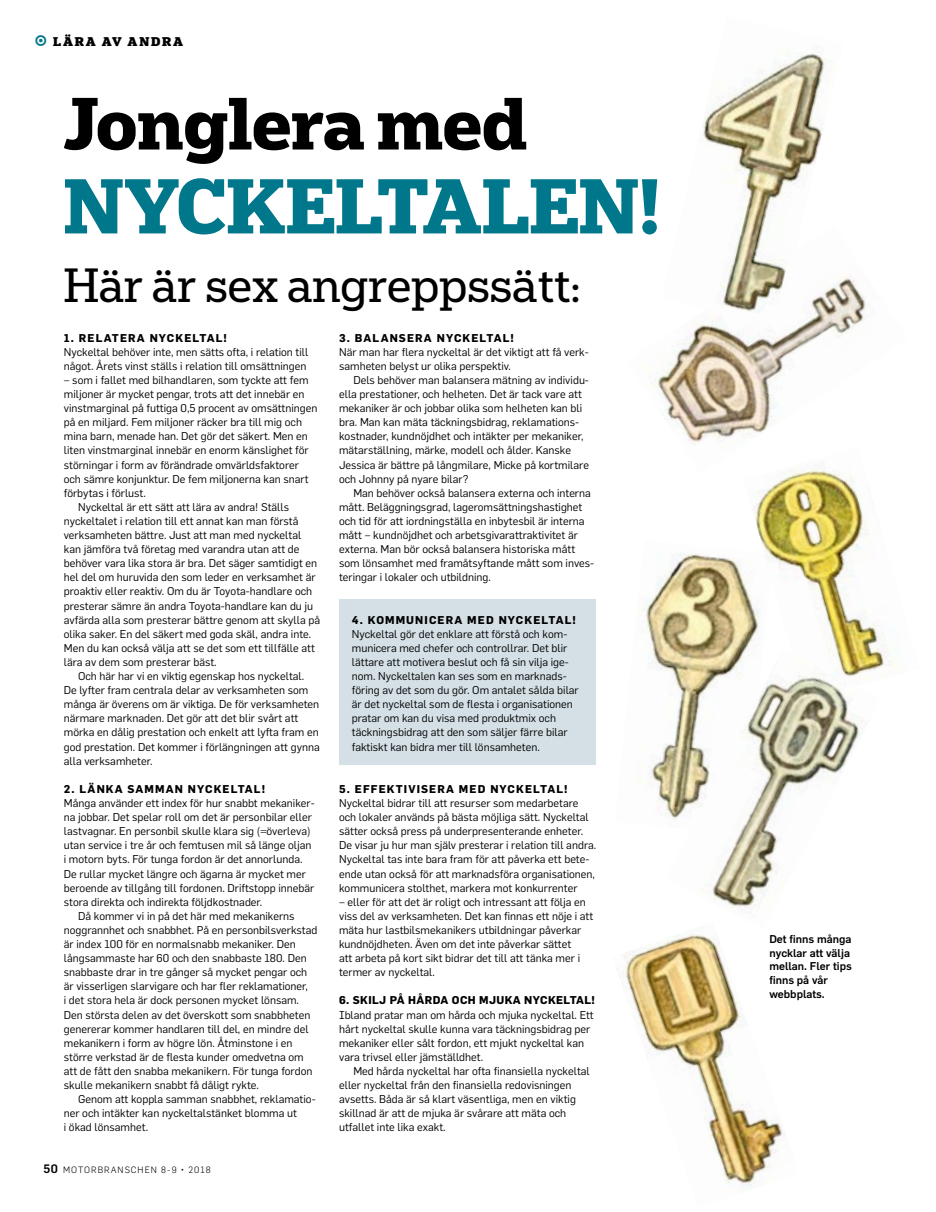
<style>
.page{position:relative;width:936px;height:1212px;background:#fff}
.page>*{position:absolute;margin:0;border:0;box-sizing:border-box;transform-origin:0 0}
.t1{font:700 73.5px "Popular";color:#00778b}
.t2{font:700 69.9px "Popular";letter-spacing:-.005em;color:#000}
.t3{font:45.45px "Popular";color:#000}
.t4{font:900 12px "Popular";letter-spacing:.15em;color:#000}
.t5{font:11.1px/14.1px "Flama";color:#000}
.t6{font:700 11.1px "Flama";letter-spacing:.1em;color:#000}
.t7{font:500 11.1px/13.6px "Flama";color:#000}
.t8{font:700 11.1px "Flama";letter-spacing:.035em;color:#000}
.t9{font:300 9px "Flama";letter-spacing:.11em;color:#000}
.s1{font-weight:500;font-size:12px}
</style>
<div class="page">
<img style="left:644px;top:276px;width:224px;height:169px">
<div style="left:339px;top:599px;width:257px;height:166px;background:#d4e0e6"></div>
<img style="left:643px;top:553px;width:100px;height:262px">
<img style="left:743px;top:462px;width:153px;height:206px">
<img style="left:661px;top:54px;width:182px;height:271px">
<img style="left:617px;top:934px;width:169px;height:254px">
<img style="left:665px;top:650px;width:215px;height:278px">
<p class="t4" style="left:53px;top:34px;width:131px">LÄRA AV ANDRA</p>
<h2 class="t2" style="left:64px;top:77px;width:465px">Jonglera med</h2>
<h1 class="t1" style="left:64px;top:158px;width:597px">NYCKELTALEN!</h1>
<h3 class="t3" style="left:64px;top:255px;width:518px">Här är sex angreppssätt:</h3>
<p class="t6" style="left:64px;top:331px;width:164px">1. RELATERA NYCKELTAL!</p>
<p class="t5" style="left:64px;top:345px;width:246px">Nyckeltal behöver inte, men sätts ofta, i relation till något. Årets vinst ställs i relation till omsättningen</p>
<p class="t5" style="left:64px;top:373px;width:246px">– som i fallet med bilhandlaren, som tyckte att fem</p>
<p class="t5" style="left:64px;top:387px;width:242px">miljoner är mycket pengar, trots att det innebär en</p>
<p class="t5" style="left:64px;top:401px;width:255px">vinstmarginal på futtiga 0,5 procent av omsättningen</p>
<p class="t5" style="left:64px;top:415px;width:240px">på en miljard. Fem miljoner räcker bra till mig och</p>
<p class="t5" style="left:64px;top:429px;width:246px">mina barn, menade han. Det gör det säkert. Men en</p>
<p class="t5" style="left:64px;top:443px;width:246px">liten vinstmarginal innebär en enorm känslighet för</p>
<p class="t5" style="left:64px;top:457px;width:237px">störningar i form av förändrade omvärldsfaktorer</p>
<p class="t5" style="left:64px;top:471px;width:246px">och sämre konjunktur. De fem miljonerna kan snart</p>
<p class="t5" style="left:64px;top:486px;width:84px">förbytas i förlust.</p>
<p class="t5" style="left:78px;top:500px;width:212px">Nyckeltal är ett sätt att lära av andra! Ställs</p>
<p class="t5" style="left:64px;top:514px;width:236px">nyckeltalet i relation till ett annat kan man förstå</p>
<p class="t5" style="left:64px;top:528px;width:239px">verksamheten bättre. Just att man med nyckeltal</p>
<p class="t5" style="left:64px;top:542px;width:237px">kan jämföra två företag med varandra utan att de</p>
<p class="t5" style="left:64px;top:556px;width:255px">behöver vara lika stora är bra. Det säger samtidigt en</p>
<p class="t5" style="left:64px;top:570px;width:253px">hel del om huruvida den som leder en verksamhet är</p>
<p class="t5" style="left:64px;top:584px;width:250px">proaktiv eller reaktiv. Om du är Toyota-handlare och</p>
<p class="t5" style="left:64px;top:598px;width:251px">presterar sämre än andra Toyota-handlare kan du ju</p>
<p class="t5" style="left:64px;top:612px;width:258px">avfärda alla som presterar bättre genom att skylla på</p>
<p class="t5" style="left:64px;top:626px;width:249px">olika saker. En del säkert med goda skäl, andra inte.</p>
<p class="t5" style="left:64px;top:641px;width:253px">Men du kan också välja att se det som ett tillfälle att</p>
<p class="t5" style="left:64px;top:655px;width:154px">lära av dem som presterar bäst.</p>
<p class="t5" style="left:78px;top:669px;width:228px">Och här har vi en viktig egenskap hos nyckeltal.</p>
<p class="t5" style="left:64px;top:683px;width:246px">De lyfter fram centrala delar av verksamheten som</p>
<p class="t5" style="left:64px;top:697px;width:257px">många är överens om är viktiga. De för verksamheten</p>
<p class="t5" style="left:64px;top:711px;width:236px">närmare marknaden. Det gör att det blir svårt att</p>
<p class="t5" style="left:64px;top:725px;width:256px">mörka en dålig prestation och enkelt att lyfta fram en</p>
<p class="t5" style="left:64px;top:739px;width:257px">god prestation. Det kommer i förlängningen att gynna</p>
<p class="t5" style="left:64px;top:753px;width:90px">alla verksamheter.</p>
<p class="t6" style="left:64px;top:782px;width:203px">2. LÄNKA SAMMAN NYCKELTAL!</p>
<p class="t5" style="left:64px;top:796px;width:252px">Många använder ett index för hur snabbt mekaniker-</p>
<p class="t5" style="left:64px;top:810px;width:249px">na jobbar. Det spelar roll om det är personbilar eller</p>
<p class="t5" style="left:64px;top:824px;width:248px">lastvagnar. En personbil skulle klara sig (=överleva)</p>
<p class="t5" style="left:64px;top:838px;width:249px">utan service i tre år och femtusen mil så länge oljan</p>
<p class="t5" style="left:64px;top:852px;width:240px">i motorn byts. För tunga fordon är det annorlunda.</p>
<p class="t5" style="left:64px;top:866px;width:243px">De rullar mycket längre och ägarna är mycket mer</p>
<p class="t5" style="left:64px;top:880px;width:252px">beroende av tillgång till fordonen. Driftstopp innebär</p>
<p class="t5" style="left:64px;top:894px;width:200px">stora direkta och indirekta följdkostnader.</p>
<p class="t5" style="left:78px;top:909px;width:218px">Då kommer vi in på det här med mekanikerns</p>
<p class="t5" style="left:64px;top:923px;width:255px">noggrannhet och snabbhet. På en personbilsverkstad</p>
<p class="t5" style="left:64px;top:937px;width:233px">är index 100 för en normalsnabb mekaniker. Den</p>
<p class="t5" style="left:64px;top:951px;width:244px">långsammaste har 60 och den snabbaste 180. Den</p>
<p class="t5" style="left:64px;top:965px;width:245px">snabbaste drar in tre gånger så mycket pengar och</p>
<p class="t5" style="left:64px;top:979px;width:246px">är visserligen slarvigare och har fler reklamationer,</p>
<p class="t5" style="left:64px;top:993px;width:237px">i det stora hela är dock personen mycket lönsam.</p>
<p class="t5" style="left:64px;top:1007px;width:248px">Den största delen av det överskott som snabbheten</p>
<p class="t5" style="left:64px;top:1021px;width:246px">genererar kommer handlaren till del, en mindre del</p>
<p class="t5" style="left:64px;top:1035px;width:230px">mekanikern i form av högre lön. Åtminstone i en</p>
<p class="t5" style="left:64px;top:1049px;width:241px">större verkstad är de flesta kunder omedvetna om</p>
<p class="t5" style="left:64px;top:1064px;width:250px">att de fått den snabba mekanikern. För tunga fordon</p>
<p class="t5" style="left:64px;top:1078px;width:197px">skulle mekanikern snabbt få dåligt rykte.</p>
<p class="t5" style="left:78px;top:1092px;width:239px">Genom att koppla samman snabbhet, reklamatio-</p>
<p class="t5" style="left:64px;top:1106px;width:235px">ner och intäkter kan nyckeltalstänket blomma ut</p>
<p class="t5" style="left:64px;top:1120px;width:86px">i ökad lönsamhet.</p>
<p class="t9" style="left:44px;top:1164px;width:168px"><span class="s1">50</span> MOTORBRANSCHEN 8-9 • 2018</p>
<p class="t6" style="left:339px;top:331px;width:176px">3. BALANSERA NYCKELTAL!</p>
<p class="t5" style="left:339px;top:345px;width:251px">När man har flera nyckeltal är det viktigt att få verk&shy;samheten belyst ur olika perspektiv.</p>
<p class="t5" style="left:339px;top:373px;width:251px;text-indent:14px">Dels behöver man balansera mätning av individu&shy;ella prestationer, och helheten. Det är tack vare att mekaniker är och jobbar olika som helheten kan bli bra. Man kan mäta täckningsbidrag, reklamations&shy;kostnader, kundnöjdhet och intäkter per mekaniker, mätarställning, märke, modell och ålder. Kanske Jessica är bättre på långmilare, Micke på kortmilare och Johnny på nyare bilar?</p>
<p class="t5" style="left:339px;top:486px;width:256px;text-indent:14px">Man behöver också balansera externa och interna mått. Beläggningsgrad, lageromsättningshastighet och tid för att iordningställa en inbytesbil är interna mått – kundnöjdhet och arbetsgivarattraktivitet är externa. Man bör också balansera historiska mått som lönsamhet med framåtsyftande mått som inves&shy;teringar i lokaler och utbildning.</p>
<p class="t6" style="left:352px;top:613px;width:225px">4. KOMMUNICERA MED NYCKELTAL!</p>
<p class="t5" style="left:352px;top:627px;width:228px">Nyckeltal gör det enklare att förstå och kom&shy;municera med chefer och controllrar. Det blir lättare att motivera beslut och få sin vilja ige&shy;nom. Nyckeltalen kan ses som en marknads&shy;föring av det som du gör. Om antalet sålda bilar är det nyckeltal som de flesta i organisationen pratar om kan du visa med produktmix och täckningsbidrag att den som säljer färre bilar faktiskt kan bidra mer till lönsamheten.</p>
<p class="t6" style="left:339px;top:782px;width:230px">5. EFFEKTIVISERA MED NYCKELTAL!</p>
<p class="t5" style="left:339px;top:796px;width:259px">Nyckeltal bidrar till att resurser som medarbetare och lokaler används på bästa möjliga sätt. Nyckeltal sätter också press på underpresenterande enheter.<br>De visar ju hur man själv presterar i relation till andra.<br>Nyckeltal tas inte bara fram för att påverka ett bete&shy;ende utan också för att marknadsföra organisationen, kommunicera stolthet, markera mot konkurrenter</p>
<p class="t5" style="left:339px;top:894px;width:256px">– eller för att det är roligt och intressant att följa en viss del av verksamheten. Det kan finnas ett nöje i att mäta hur lastbilsmekanikers utbildningar påverkar kundnöjdheten. Även om det inte påverkar sättet<br>att arbeta på kort sikt bidrar det till att tänka mer i termer av nyckeltal.</p>
<p class="t8" style="left:339px;top:993px;width:257px">6. SKILJ PÅ HÅRDA OCH MJUKA NYCKELTAL!</p>
<p class="t5" style="left:339px;top:1007px;width:256px">Ibland pratar man om hårda och mjuka nyckeltal. Ett hårt nyckeltal skulle kunna vara täckningsbidrag per mekaniker eller sålt fordon, ett mjukt nyckeltal kan vara trivsel eller jämställdhet.</p>
<p class="t5" style="left:339px;top:1064px;width:252px;text-indent:14px">Med hårda nyckeltal har ofta finansiella nyckeltal eller nyckeltal från den finansiella redovisningen avsetts. Båda är så klart väsentliga, men en viktig skillnad är att de mjuka är svårare att mäta och utfallet inte lika exakt.</p>
<p class="t7" style="left:769px;top:932px;width:84px">Det finns många nycklar att välja mellan. Fler tips finns på vår webbplats.</p>
</div>
